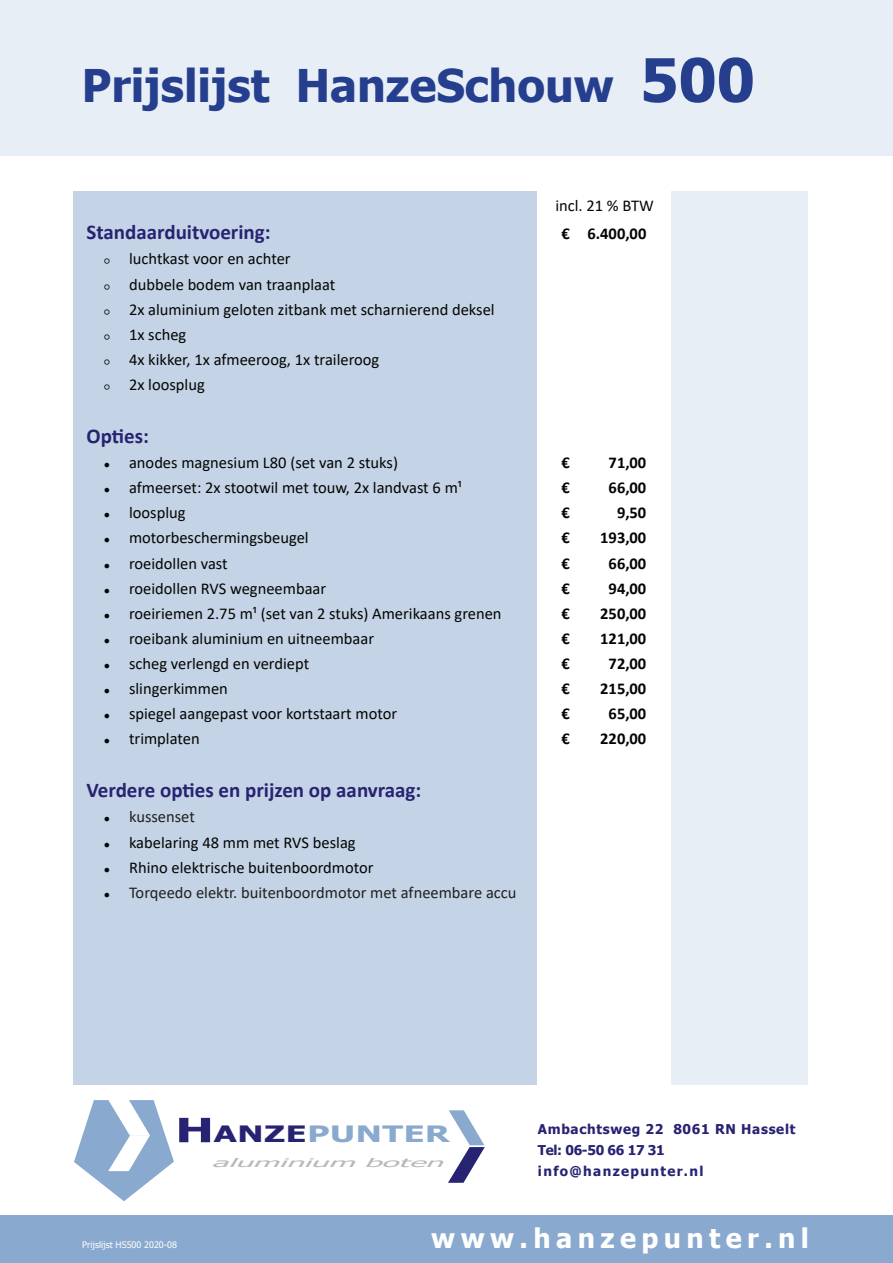
<style>
.page{position:relative;width:893px;height:1263px;background:#fff}
.page>*{position:absolute;margin:0;border:0;box-sizing:border-box;transform-origin:0 0}
.t1{font:700 45px "Tahoma";color:#253f8e}
.t2{font:700 27px "Tahoma";letter-spacing:.2em;color:#fff}
.t3{font:700 22.5px "Tahoma";letter-spacing:.02em;color:#89a9ce;scale:1.5 1}
.t4{font:700 21px "Calibri";color:#272372}
.t5{font:16.5px "Calibri";color:#040503}
.t6{font:700 16.5px "Calibri";color:#040503}
.t7{font:16.5px "Calibri";color:#231f20}
.t8{font:700 13.5px/21px "Tahoma";letter-spacing:.05em;color:#272372}
.t9{font:italic 11.85px "Tahoma";color:#b8b9bc;scale:2.64 1}
.t10{font:9px "Tahoma";color:#fff}
.s1{font-size:60px}
.s2{font-size:10.5px}
.s3{font-size:10.5px;color:#040503}
.s4{font-size:33.6px;color:#272372}
.s5{color:#272372}
</style>
<div class="page">
<div style="left:0;top:0;width:893px;height:156px;background:#e7eef5"></div>
<div style="left:73px;top:191px;width:464px;height:893px;background:#c4d4e6"></div>
<div style="left:671px;top:191px;width:136px;height:893px;background:#e7eef5"></div>
<div style="left:0;top:1215px;width:893px;height:48px;background:#89a9ce"></div>
<svg style="left:448px;top:1110px;width:37px;height:73px"></svg>
<svg style="left:74px;top:1100px;width:100px;height:101px"></svg>
<h1 class="t1" style="left:82px;top:54px;width:675px">Prijslijst HanzeSchouw <span class="s1">500</span></h1>
<p class="t5" style="left:555px;top:194px;width:100px">incl. 21 % BTW</p>
<p class="t4" style="left:87px;top:217px;width:186px">Standaarduitvoering:</p>
<p class="t6" style="left:561px;top:222px;width:86px">€ 6.400,00</p>
<p class="t5" style="left:104px;top:247px;width:188px"><span class="s2">○</span> luchtkast voor en achter</p>
<p class="t5" style="left:104px;top:273px;width:233px"><span class="s2">○</span> dubbele bodem van traanplaat</p>
<p class="t5" style="left:104px;top:298px;width:392px"><span class="s2">○</span> 2x aluminium geloten zitbank met scharnierend deksel</p>
<p class="t5" style="left:104px;top:323px;width:84px"><span class="s2">○</span> 1x scheg</p>
<p class="t5" style="left:104px;top:348px;width:277px"><span class="s2">○</span> 4x kikker, 1x afmeeroog, 1x traileroog</p>
<p class="t5" style="left:104px;top:373px;width:102px"><span class="s2">○</span> 2x loosplug</p>
<p class="t4" style="left:87px;top:421px;width:64px">Opties:</p>
<p class="t5" style="left:104px;top:451px;width:296px"><span class="s2">●</span> anodes magnesium L80 (set van 2 stuks)</p>
<p class="t6" style="left:561px;top:451px;width:10px">€</p>
<p class="t6" style="left:609px;top:451px;width:39px">71,00</p>
<p class="t5" style="left:104px;top:476px;width:360px"><span class="s2">●</span> afmeerset: 2x stootwil met touw, 2x landvast 6 m¹</p>
<p class="t6" style="left:561px;top:476px;width:10px">€</p>
<p class="t6" style="left:609px;top:476px;width:39px">66,00</p>
<p class="t5" style="left:104px;top:501px;width:83px"><span class="s2">●</span> loosplug</p>
<p class="t6" style="left:561px;top:501px;width:10px">€</p>
<p class="t6" style="left:617px;top:501px;width:31px">9,50</p>
<p class="t5" style="left:104px;top:526px;width:206px"><span class="s2">●</span> motorbeschermingsbeugel</p>
<p class="t6" style="left:561px;top:526px;width:10px">€</p>
<p class="t6" style="left:600px;top:526px;width:48px">193,00</p>
<p class="t5" style="left:104px;top:552px;width:125px"><span class="s2">●</span> roeidollen vast</p>
<p class="t6" style="left:561px;top:551px;width:10px">€</p>
<p class="t6" style="left:609px;top:551px;width:39px">66,00</p>
<p class="t5" style="left:104px;top:577px;width:224px"><span class="s2">●</span> roeidollen RVS wegneembaar</p>
<p class="t6" style="left:561px;top:576px;width:10px">€</p>
<p class="t6" style="left:609px;top:576px;width:39px">94,00</p>
<p class="t5" style="left:104px;top:602px;width:399px"><span class="s2">●</span> roeiriemen 2.75 m¹ (set van 2 stuks) Amerikaans grenen</p>
<p class="t6" style="left:561px;top:601px;width:10px">€</p>
<p class="t6" style="left:600px;top:601px;width:48px">250,00</p>
<p class="t5" style="left:104px;top:627px;width:272px"><span class="s2">●</span> roeibank aluminium en uitneembaar</p>
<p class="t6" style="left:561px;top:627px;width:10px">€</p>
<p class="t6" style="left:600px;top:627px;width:48px">121,00</p>
<p class="t5" style="left:104px;top:652px;width:207px"><span class="s2">●</span> scheg verlengd en verdiept</p>
<p class="t6" style="left:561px;top:652px;width:10px">€</p>
<p class="t6" style="left:609px;top:652px;width:39px">72,00</p>
<p class="t5" style="left:104px;top:677px;width:126px"><span class="s2">●</span> slingerkimmen</p>
<p class="t6" style="left:561px;top:677px;width:10px">€</p>
<p class="t6" style="left:600px;top:677px;width:48px">215,00</p>
<p class="t5" style="left:104px;top:702px;width:295px"><span class="s2">●</span> spiegel aangepast voor kortstaart motor</p>
<p class="t6" style="left:561px;top:702px;width:10px">€</p>
<p class="t6" style="left:609px;top:702px;width:39px">65,00</p>
<p class="t5" style="left:104px;top:727px;width:97px"><span class="s2">●</span> trimplaten</p>
<p class="t6" style="left:561px;top:727px;width:10px">€</p>
<p class="t6" style="left:600px;top:727px;width:48px">220,00</p>
<p class="t4" style="left:87px;top:775px;width:336px">Verdere opties en prijzen op aanvraag:</p>
<p class="t7" style="left:104px;top:805px;width:93px"><span class="s3">●</span> kussenset</p>
<p class="t5" style="left:104px;top:831px;width:253px"><span class="s2">●</span> kabelaring 48 mm met RVS beslag</p>
<p class="t5" style="left:104px;top:856px;width:271px"><span class="s2">●</span> Rhino elektrische buitenboordmotor</p>
<p class="t7" style="left:104px;top:881px;width:414px"><span class="s3">●</span> Torqeedo elektr. buitenboordmotor met afneembare accu</p>
<h3 class="t3" style="left:175px;top:1118px;width:184px"><span class="s4">H</span><span class="s5">ANZE</span>PUNTER</h3>
<p class="t9" style="left:212px;top:1154px;width:93px">aluminium boten</p>
<p class="t8" style="left:538px;top:1119px;width:259px">Ambachtsweg 22 8061 RN Hasselt<br>Tel: 06-50 66 17 31 info@hanzepunter.nl</p>
<p class="t10" style="left:82px;top:1239px;width:96px">Prijslijst HS500 2020-08</p>
<h2 class="t2" style="left:431px;top:1219px;width:379px">www.hanzepunter.nl</h2>
</div>
